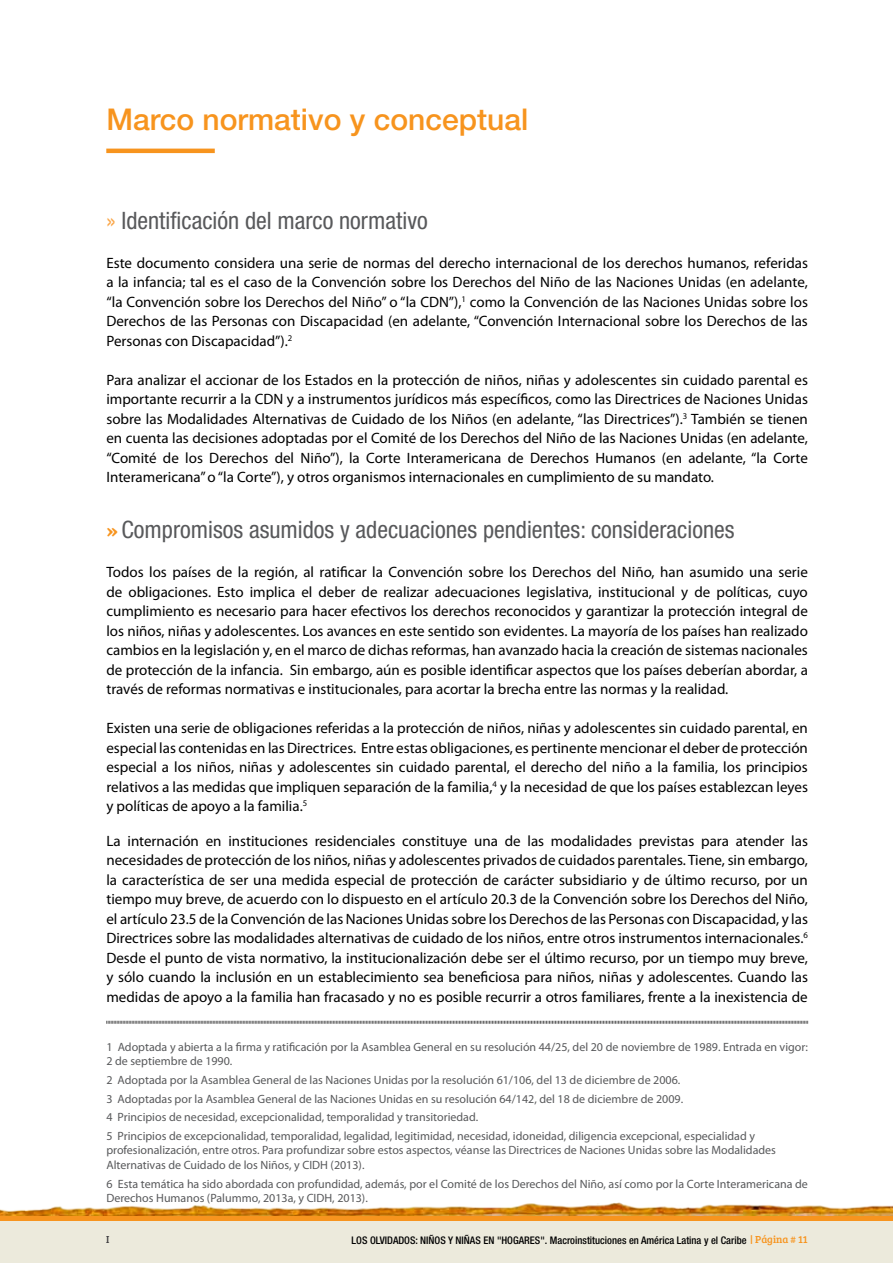
<style>
.page{position:relative;width:893px;height:1263px;background:#fff}
.page>*{position:absolute;margin:0;border:0;box-sizing:border-box;transform-origin:0 0}
.t1{font:500 30px "Helvetica Neue";color:#f7941e}
.t2{font:condensed 24px "Helvetica Neue";color:#58595b}
.t3{font:15px/19.5px "Myriad Pro";color:#000;text-align:justify}
.t4{font:12px/14.4px "Myriad Pro";color:#58595b}
.t5{font:500 condensed 10.5px "Helvetica Neue";color:#000}
.t6{font:10.5px "Bree Serif";color:#414042}
.s1{color:#faa74a}
.s2{font-family:"Bree Serif";font-stretch:normal;font-size:22.5px;color:#f7941e}
.s3{font-family:"Bree Serif";font-weight:400;font-stretch:normal;color:#f7941e}
</style>
<div class="page">
<img style="left:0;top:1202px;width:893px;height:14px">
<div style="left:0;top:1220px;width:893px;height:43px;background:#eceadc"></div>
<hr style="left:0;top:1216px;width:893px;height:4px;background:#f7941e">
<svg style="left:106px;top:1020px;width:702px;height:4px;background:#b1b1b1"></svg>
<hr style="left:106px;top:149px;width:109px;height:4px;background:#f7941e">
<h1 class="t1" style="left:106px;top:101px;width:423px">Marco normativo y conceptual</h1>
<h2 class="t2" style="left:106px;top:206px;width:323px"><span class="s1">»</span> Identificación del marco normativo</h2>
<p class="t3" style="left:106px;top:253px;width:703px">Este documento considera una serie de normas del derecho internacional de los derechos humanos, referidas a la infancia; tal es el caso de la Convención sobre los Derechos del Niño de las Naciones Unidas (en adelante, “la Convención sobre los Derechos del Niño” o “la CDN”),<sup>1</sup> como la Convención de las Naciones Unidas sobre los Derechos de las Personas con Discapacidad (en adelante, “Convención Internacional sobre los Derechos de las Personas con Discapacidad”).<sup>2</sup></p>
<p class="t3" style="left:106px;top:370px;width:703px">Para analizar el accionar de los Estados en la protección de niños, niñas y adolescentes sin cuidado parental es importante recurrir a la CDN y a instrumentos jurídicos más específicos, como las Directrices de Naciones Unidas sobre las Modalidades Alternativas de Cuidado de los Niños (en adelante, “las Directrices”).<sup>3</sup> También se tienen en cuenta las decisiones adoptadas por el Comité de los Derechos del Niño de las Naciones Unidas (en adelante, “Comité de los Derechos del Niño”), la Corte Interamericana de Derechos Humanos (en adelante, “la Corte Interamericana” o “la Corte”), y otros organismos internacionales en cumplimiento de su mandato.</p>
<h2 class="t2" style="left:106px;top:516px;width:630px"><span class="s2">»</span> Compromisos asumidos y adecuaciones pendientes: consideraciones</h2>
<p class="t3" style="left:106px;top:562px;width:703px">Todos los países de la región, al ratificar la Convención sobre los Derechos del Niño, han asumido una serie de obligaciones. Esto implica el deber de realizar adecuaciones legislativa, institucional y de políticas, cuyo cumplimiento es necesario para hacer efectivos los derechos reconocidos y garantizar la protección integral de los niños, niñas y adolescentes. Los avances en este sentido son evidentes. La mayoría de los países han realizado cambios en la legislación y, en el marco de dichas reformas, han avanzado hacia la creación de sistemas nacionales de protección de la infancia. Sin embargo, aún es posible identificar aspectos que los países deberían abordar, a través de reformas normativas e institucionales, para acortar la brecha entre las normas y la realidad.</p>
<p class="t3" style="left:106px;top:718px;width:703px">Existen una serie de obligaciones referidas a la protección de niños, niñas y adolescentes sin cuidado parental, en especial las contenidas en las Directrices. Entre estas obligaciones, es pertinente mencionar el deber de protección especial a los niños, niñas y adolescentes sin cuidado parental, el derecho del niño a la familia, los principios relativos a las medidas que impliquen separación de la familia,<sup>4</sup> y la necesidad de que los países establezcan leyes y políticas de apoyo a la familia.<sup>5</sup></p>
<p class="t3" style="left:106px;top:830px;width:703px">La internación en instituciones residenciales constituye una de las modalidades previstas para atender las necesidades de protección de los niños, niñas y adolescentes privados de cuidados parentales. Tiene, sin embargo, la característica de ser una medida especial de protección de carácter subsidiario y de último recurso, por un tiempo muy breve, de acuerdo con lo dispuesto en el artículo 20.3 de la Convención sobre los Derechos del Niño, el artículo 23.5 de la Convención de las Naciones Unidas sobre los Derechos de las Personas con Discapacidad, y las Directrices sobre las modalidades alternativas de cuidado de los niños, entre otros instrumentos internacionales.<sup>6<br></sup>Desde el punto de vista normativo, la institucionalización debe ser el último recurso, por un tiempo muy breve, y sólo cuando la inclusión en un establecimiento sea beneficiosa para niños, niñas y adolescentes. Cuando las medidas de apoyo a la familia han fracasado y no es posible recurrir a otros familiares, frente a la inexistencia de</p>
<p class="t4" style="left:106px;top:1040px;width:703px">1 Adoptada y abierta a la firma y ratificación por la Asamblea General en su resolución 44/25, del 20 de noviembre de 1989. Entrada en vigor:<br>2 de septiembre de 1990.</p>
<p class="t4" style="left:106px;top:1070px;width:650px;line-height:18.6px">2 Adoptada por la Asamblea General de las Naciones Unidas por la resolución 61/106, del 13 de diciembre de 2006.<br>3 Adoptadas por la Asamblea General de las Naciones Unidas en su resolución 64/142, del 18 de diciembre de 2009.<br>4 Principios de necesidad, excepcionalidad, temporalidad y transitoriedad.<br>5 Principios de excepcionalidad, temporalidad, legalidad, legitimidad, necesidad, idoneidad, diligencia excepcional, especialidad y</p>
<p class="t4" style="left:106px;top:1143px;width:671px">profesionalización, entre otros. Para profundizar sobre estos aspectos, véanse las Directrices de Naciones Unidas sobre las Modalidades<br>Alternativas de Cuidado de los Niños, y CIDH (2013).</p>
<p class="t4" style="left:106px;top:1176px;width:703px">6 Esta temática ha sido abordada con profundidad, además, por el Comité de los Derechos del Niño, así como por la Corte Interamericana de<br>Derechos Humanos (Palummo, 2013a, y CIDH, 2013).</p>
<p class="t6" style="left:106px;top:1232px;width:5px">I</p>
<p class="t5" style="left:352px;top:1233px;width:458px">Los olvidados: niños y niñas en "hogares". Macroinstituciones en América Latina y el Caribe <span class="s3">| Página # 11</span></p>
</div>
